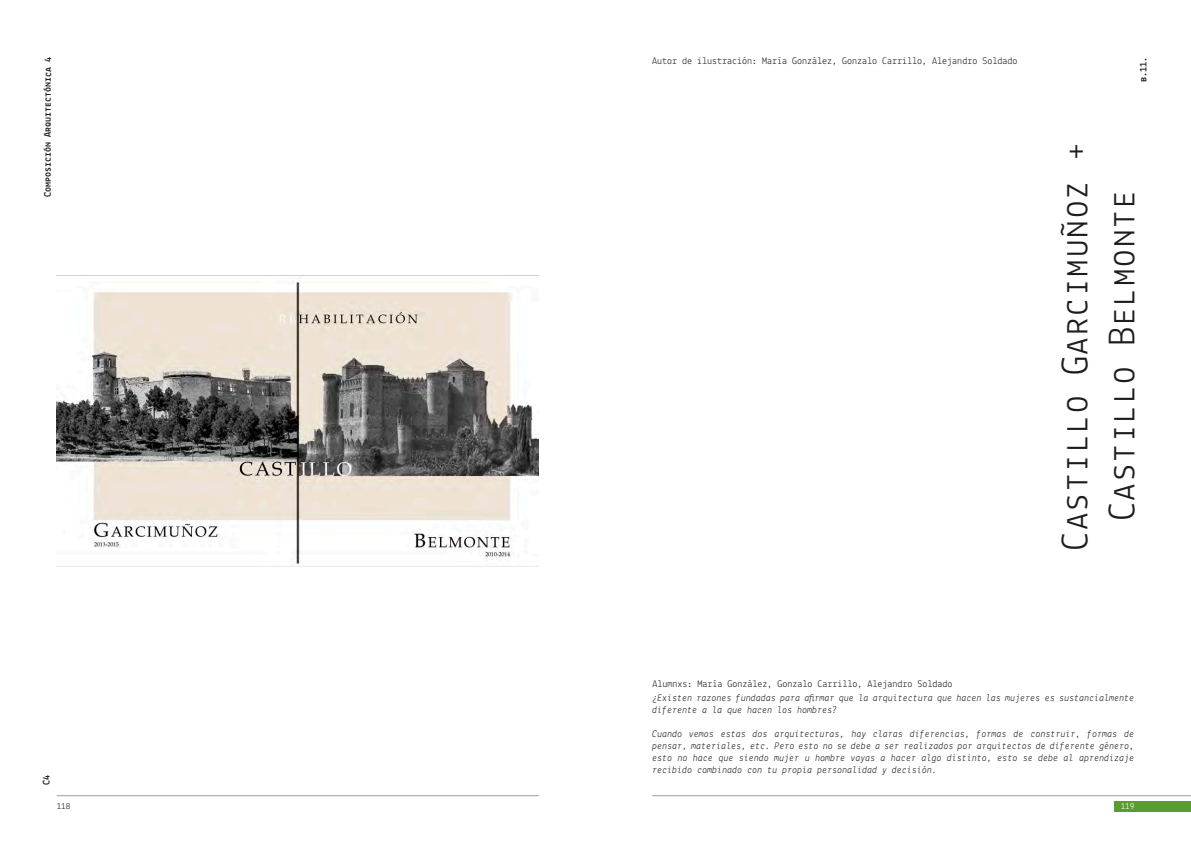
<style>
.page{position:relative;width:1191px;height:842px;background:#fff}
.page>*{position:absolute;margin:0;border:0;box-sizing:border-box;transform-origin:0 0}
.t1{font:39px/46.8px "Lekton";color:#1d1d1b;text-align:center}
.t2{font:italic 10px/12px "Lekton";color:#1d1d1b}
.t3{font:10px "Lekton";color:#1d1d1b}
.t4{font:700 10px "Lekton";letter-spacing:-.005em;color:#1d1d1b}
.t5{font:9px "Lekton";color:#1d1d1b}
.t6{font:9px "Lekton";color:#fff}
</style>
<div class="page">
<div style="left:1114px;top:801px;width:77px;height:11px;background:#5a9c32"></div>
<hr style="left:652px;top:795px;width:539px;height:1px;background:#9c9b9b">
<hr style="left:57px;top:795px;width:482px;height:1px;background:#9c9b9b">
<img style="left:57px;top:275px;width:482px;height:292px">
<p class="t4" style="left:42px;top:197px;width:142px;rotate:-90deg">Composición Arquitectónica 4</p>
<p class="t4" style="left:40px;top:785px;width:12px;rotate:-90deg">C4</p>
<p class="t3" style="left:652px;top:55px;width:366px">Autor de ilustración: María González, Gonzalo Carrillo, Alejandro Soldado</p>
<p class="t4" style="left:1137px;top:82px;width:27px;rotate:-90deg">b.11.</p>
<h1 class="t1" style="left:1050px;top:551px;width:411px;rotate:-90deg">Castillo Garcimuñoz +<br>Castillo Belmonte</h1>
<p class="t3" style="left:652px;top:677px;width:301px">Alumnxs: María González, Gonzalo Carrillo, Alejandro Soldado</p>
<p class="t2" style="left:652px;top:692px;width:483px">¿Existen razones fundadas para afirmar que la arquitectura que hacen las mujeres es sustancialmente diferente a la que hacen los hombres?</p>
<p class="t2" style="left:652px;top:728px;width:483px;text-align:justify">Cuando vemos estas dos arquitecturas, hay claras diferencias, formas de construir, formas de pensar, materiales, etc. Pero esto no se debe a ser realizados por arquitectos de diferente género, esto no hace que siendo mujer u hombre vayas a hacer algo distinto, esto se debe al aprendizaje recibido combinado con tu propia personalidad y decisión.</p>
<p class="t5" style="left:57px;top:800px;width:15px">118</p>
<p class="t6" style="left:1120px;top:800px;width:15px">119</p>
</div>
